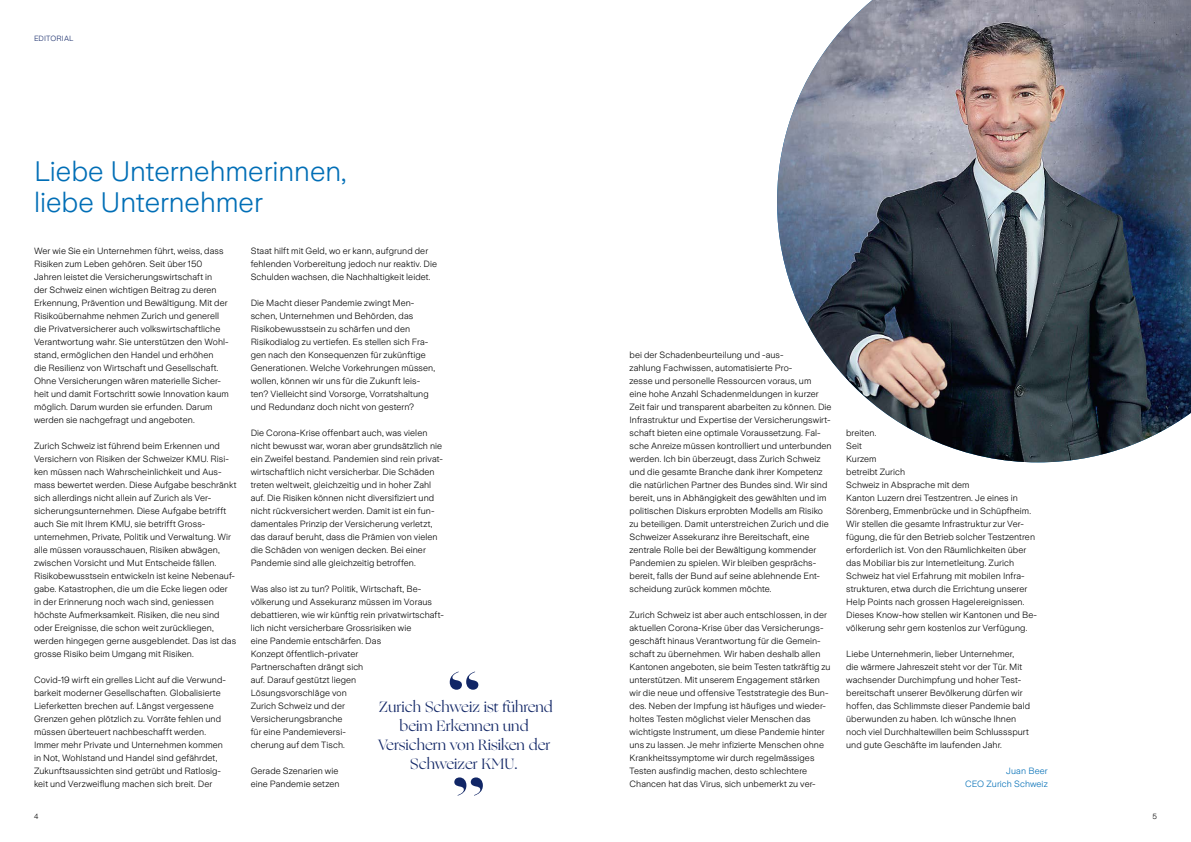
<style>
.page{position:relative;width:1191px;height:842px;background:#fff}
.page>*{position:absolute;margin:0;border:0;box-sizing:border-box;transform-origin:0 0}
.t1{font:300 28px/31px "Zurich Sans";color:#006eb6}
.t2{font:15px/19px "Ogg";color:#112666;text-align:center}
.t3{font:300 9px/13px "Zurich Sans";letter-spacing:.01em;color:#000}
.t4{font:300 9px/13px "Zurich Sans";letter-spacing:.01em;color:#006eb6;text-align:right}
.t5{font:300 7.5px "Zurich Sans";letter-spacing:.02em;color:#112666}
.t6{font:300 7.5px "Zurich Sans";color:#000}
</style>
<div class="page">
<img style="left:777px;top:0;width:414px;height:462px">
<svg style="left:450px;top:671px;width:28px;height:19px"></svg>
<svg style="left:454px;top:777px;width:29px;height:19px"></svg>
<p class="t5" style="left:34px;top:34px;width:41px">EDITORIAL</p>
<h1 class="t1" style="left:34px;top:156px;width:314px">Liebe Unternehmerinnen, liebe Unternehmer</h1>
<p class="t3" style="left:34px;top:244px;width:196px">Wer wie Sie ein Unternehmen führt, weiss, dass Risiken zum Leben gehören. Seit über 150<br>Jahren leistet die Versicherungswirtschaft in<br>der Schweiz einen wichtigen Beitrag zu deren Erkennung, Prävention und Bewältigung. Mit der Risikoübernahme nehmen Zurich und generell die Privatversicherer auch volkswirtschaftliche Verantwortung wahr. Sie unterstützen den Wohl&shy;stand, ermöglichen den Handel und erhöhen<br>die Resilienz von Wirtschaft und Gesellschaft.<br>Ohne Versicherungen wären materielle Sicher&shy;heit und damit Fortschritt sowie Innovation kaum möglich. Darum wurden sie erfunden. Darum werden sie nachgefragt und angeboten.</p>
<p class="t3" style="left:34px;top:439px;width:204px">Zurich Schweiz ist führend beim Erkennen und Versichern von Risiken der Schweizer KMU. Risi&shy;ken müssen nach Wahrscheinlichkeit und Aus&shy;mass bewertet werden. Diese Aufgabe beschränkt sich allerdings nicht allein auf Zurich als Ver&shy;sicherungsunternehmen. Diese Aufgabe betrifft auch Sie mit Ihrem KMU, sie betrifft Gross&shy;unternehmen, Private, Politik und Verwaltung. Wir alle müssen vorausschauen, Risiken abwägen, zwischen Vorsicht und Mut Entscheide fällen.<br>Risikobewusstsein entwickeln ist keine Nebenauf&shy;gabe. Katastrophen, die um die Ecke liegen oder in der Erinnerung noch wach sind, geniessen höchste Aufmerksamkeit. Risiken, die neu sind oder Ereignisse, die schon weit zurückliegen, werden hingegen gerne ausgeblendet. Das ist das grosse Risiko beim Umgang mit Risiken.</p>
<p class="t3" style="left:34px;top:673px;width:193px">Covid-19 wirft ein grelles Licht auf die Verwund&shy;barkeit moderner Gesellschaften. Globalisierte Lieferketten brechen auf. Längst vergessene Grenzen gehen plötzlich zu. Vorräte fehlen und müssen überteuert nachbeschafft werden.<br>Immer mehr Private und Unternehmen kommen in Not, Wohlstand und Handel sind gefährdet, Zukunftsaussichten sind getrübt und Ratlosig&shy;keit und Verzweiflung machen sich breit. Der</p>
<p class="t3" style="left:251px;top:244px;width:188px">Staat hilft mit Geld, wo er kann, aufgrund der fehlenden Vorbereitung jedoch nur reaktiv. Die<br>Schulden wachsen, die Nachhaltigkeit leidet.</p>
<p class="t3" style="left:251px;top:296px;width:186px">Die Macht dieser Pandemie zwingt Men&shy;schen, Unternehmen und Behörden, das Risikobewusstsein zu schärfen und den Risikodialog zu vertiefen. Es stellen sich Fra&shy;gen nach den Konsequenzen für zukünftige Generationen. Welche Vorkehrungen müssen, wollen, können wir uns für die Zukunft leis&shy;ten? Vielleicht sind Vorsorge, Vorratshaltung und Redundanz doch nicht von gestern?</p>
<p class="t3" style="left:251px;top:426px;width:194px">Die Corona-Krise offenbart auch, was vielen nicht bewusst war, woran aber grundsätzlich nie ein Zweifel bestand. Pandemien sind rein privat&shy;wirtschaftlich nicht versicherbar. Die Schäden treten weltweit, gleichzeitig und in hoher Zahl auf. Die Risiken können nicht diversifiziert und nicht rückversichert werden. Damit ist ein fun&shy;damentales Prinzip der Versicherung verletzt, das darauf beruht, dass die Prämien von vielen die Schäden von wenigen decken. Bei einer Pandemie sind alle gleichzeitig betroffen.</p>
<p class="t3" style="left:251px;top:582px;width:195px">Was also ist zu tun? Politik, Wirtschaft, Be&shy;völkerung und Assekuranz müssen im Voraus debattieren, wie wir künftig rein privatwirtschaft&shy;lich nicht versicherbare Grossrisiken wie<br>eine Pandemie entschärfen. Das<br>Konzept öffentlich-privater<br>Partnerschaften drängt sich<br>auf. Darauf gestützt liegen<br>Lösungsvorschläge von<br>Zurich Schweiz und der<br>Versicherungsbranche<br>für eine Pandemieversi-<br>cherung auf dem Tisch.</p>
<p class="t3" style="left:251px;top:764px;width:90px">Gerade Szenarien wie eine Pandemie setzen</p>
<h2 class="t2" style="left:378px;top:697px;width:177px">Zurich Schweiz ist führend beim Erkennen und<br>Versichern von Risiken der<br>Schweizer KMU.</h2>
<p class="t3" style="left:629px;top:348px;width:204px">bei der Schadenbeurteilung und -aus-<br>zahlung Fachwissen, automatisierte Pro-<br>zesse und personelle Ressourcen voraus, um<br>eine hohe Anzahl Schadenmeldungen in kurzer Zeit fair und transparent abarbeiten zu können. Die Infrastruktur und Expertise der Versicherungswirt&shy;schaft bieten eine optimale Voraussetzung. Fal&shy;sche Anreize müssen kontrolliert und unterbunden werden. Ich bin überzeugt, dass Zurich Schweiz und die gesamte Branche dank ihrer Kompetenz die natürlichen Partner des Bundes sind. Wir sind bereit, uns in Abhängigkeit des gewählten und im politischen Diskurs erprobten Modells am Risiko zu beteiligen. Damit unterstreichen Zurich und die Schweizer Assekuranz ihre Bereitschaft, eine zentrale Rolle bei der Bewältigung kommender Pandemien zu spielen. Wir bleiben gesprächs&shy;bereit, falls der Bund auf seine ablehnende Ent&shy;scheidung zurück kommen möchte.</p>
<p class="t3" style="left:629px;top:608px;width:203px">Zurich Schweiz ist aber auch entschlossen, in der aktuellen Corona-Krise über das Versicherungs&shy;geschäft hinaus Verantwortung für die Gemein&shy;schaft zu übernehmen. Wir haben deshalb allen Kantonen angeboten, sie beim Testen tatkräftig zu unterstützen. Mit unserem Engagement stärken wir die neue und offensive Teststrategie des Bun&shy;des. Neben der Impfung ist häufiges und wieder&shy;holtes Testen möglichst vieler Menschen das wichtigste Instrument, um diese Pandemie hinter uns zu lassen. Je mehr infizierte Menschen ohne Krankheitssymptome wir durch regelmässiges Testen ausfindig machen, desto schlechtere Chancen hat das Virus, sich unbemerkt zu ver-</p>
<p class="t3" style="left:846px;top:426px;width:192px">breiten.<br>Seit<br>Kurzem<br>betreibt Zurich<br>Schweiz in Absprache mit dem<br>Kanton Luzern drei Testzentren. Je eines in Sörenberg, Emmenbrücke und in Schüpfheim.<br>Wir stellen die gesamte Infrastruktur zur Ver&shy;fügung, die für den Betrieb solcher Testzentren erforderlich ist. Von den Räumlichkeiten über das Mobiliar bis zur Internetleitung. Zurich Schweiz hat viel Erfahrung mit mobilen Infra&shy;strukturen, etwa durch die Errichtung unserer Help Points nach grossen Hagelereignissen.<br>Dieses Know-how stellen wir Kantonen und Be&shy;völkerung sehr gern kostenlos zur Verfügung.</p>
<p class="t3" style="left:846px;top:647px;width:185px">Liebe Unternehmerin, lieber Unternehmer,<br>die wärmere Jahreszeit steht vor der Tür. Mit wachsender Durchimpfung und hoher Test&shy;bereitschaft unserer Bevölkerung dürfen wir hoffen, das Schlimmste dieser Pandemie bald überwunden zu haben. Ich wünsche Ihnen noch viel Durchhaltewillen beim Schlussspurt und gute Geschäfte im laufenden Jahr.</p>
<p class="t4" style="left:965px;top:764px;width:84px">Juan Beer<br>CEO Zurich Schweiz</p>
<p class="t6" style="left:34px;top:813px;width:6px">4</p>
<p class="t6" style="left:1152px;top:813px;width:6px">5</p>
</div>
